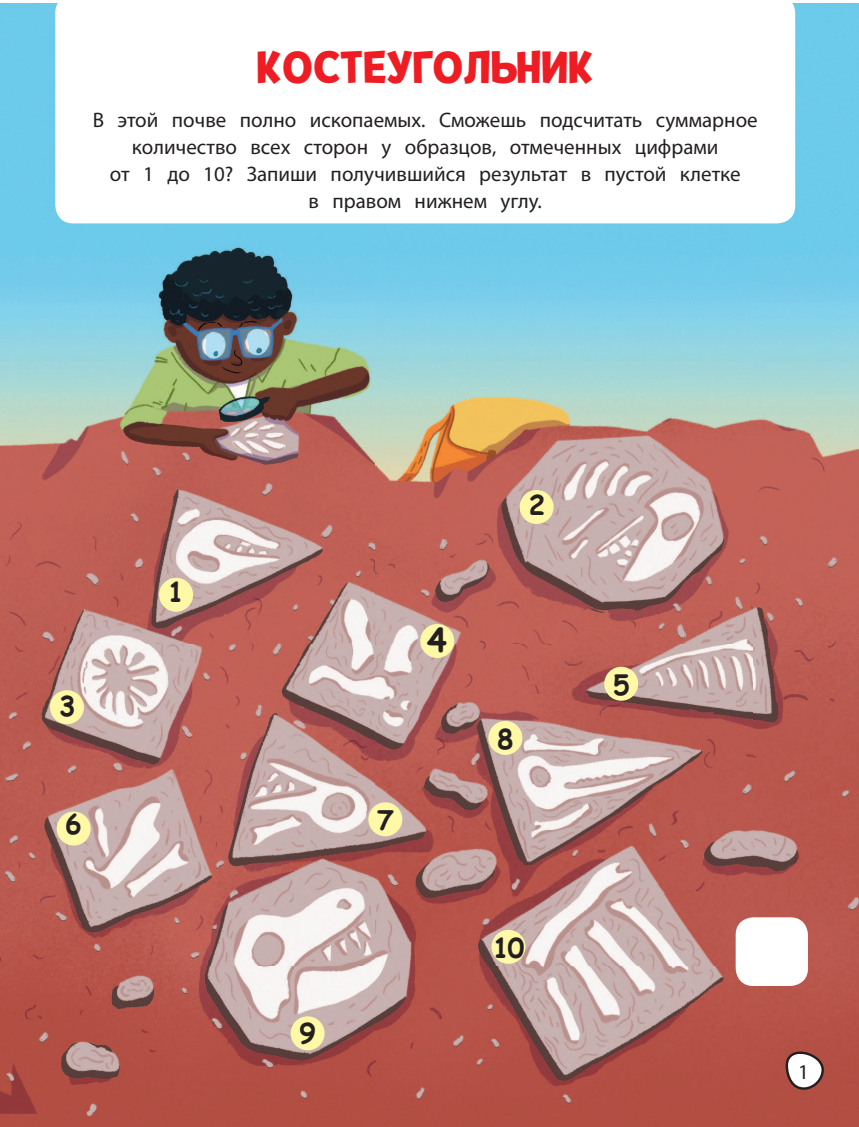
<style>
.page{position:relative;width:859px;height:1127px;background:#fff}
.page>*{position:absolute;margin:0;border:0;box-sizing:border-box;transform-origin:0 0}
.t1{font:45px "Pequena Pro";color:#ee1d23}
.t2{font:700 32.4px "Comic Sans MS";color:#231f20}
.t3{font:700 27px "Comic Sans MS";color:#231f20}
.t4{font:21px/27px "Myriad Pro";color:#231f20;text-align:center}
</style>
<div class="page">
<img style="left:0;top:3px;width:859px;height:1124px">
<div style="left:736px;top:917px;width:72px;height:69px;background:#fff;border-radius:18px"></div>
<div style="left:159px;top:578px;width:34px;height:34px;background:#fff8a6;border-radius:50%"></div>
<div style="left:520px;top:490px;width:34px;height:34px;background:#fff8a6;border-radius:50%"></div>
<div style="left:50px;top:690px;width:34px;height:34px;background:#fff8a6;border-radius:50%"></div>
<div style="left:420px;top:624px;width:34px;height:34px;background:#fff8a6;border-radius:50%"></div>
<div style="left:604px;top:667px;width:34px;height:34px;background:#fff8a6;border-radius:50%"></div>
<div style="left:57px;top:811px;width:34px;height:34px;background:#fff8a6;border-radius:50%"></div>
<div style="left:368px;top:802px;width:34px;height:34px;background:#fff8a6;border-radius:50%"></div>
<div style="left:488px;top:721px;width:34px;height:34px;background:#fff8a6;border-radius:50%"></div>
<div style="left:291px;top:1016px;width:34px;height:34px;background:#fff8a6;border-radius:50%"></div>
<div style="left:491px;top:930px;width:34px;height:34px;background:#fff8a6;border-radius:50%"></div>
<svg style="left:784px;top:291px;width:39px;height:799px;background:#b97d76"></svg>
<svg style="left:55px;top:3px;width:740px;height:220px"></svg>
<h1 class="t1" style="left:257px;top:39px;width:339px">КОСТЕУГОЛЬНИК</h1>
<p class="t4" style="left:93px;top:108px;width:666px">В этой почве полно ископаемых. Сможешь подсчитать суммарное количество всех сторон у образцов, отмеченных цифрами<br>от 1 до 10? Запиши получившийся результат в пустой клетке<br>в правом нижнем углу.</p>
<p class="t3" style="left:59px;top:694px;width:18px">3</p>
<p class="t3" style="left:65px;top:812px;width:18px">6</p>
<p class="t3" style="left:168px;top:581px;width:18px">1</p>
<p class="t3" style="left:299px;top:1022px;width:18px">9</p>
<h2 class="t2" style="left:427px;top:626px;width:21px">4</h2>
<p class="t3" style="left:377px;top:808px;width:18px">7</p>
<p class="t3" style="left:529px;top:493px;width:18px">2</p>
<p class="t3" style="left:497px;top:727px;width:18px">8</p>
<p class="t3" style="left:493px;top:936px;width:33px">10</p>
<p class="t3" style="left:613px;top:673px;width:18px">5</p>
<p class="t4" style="left:798px;top:1060px;width:12px">1</p>
</div>
